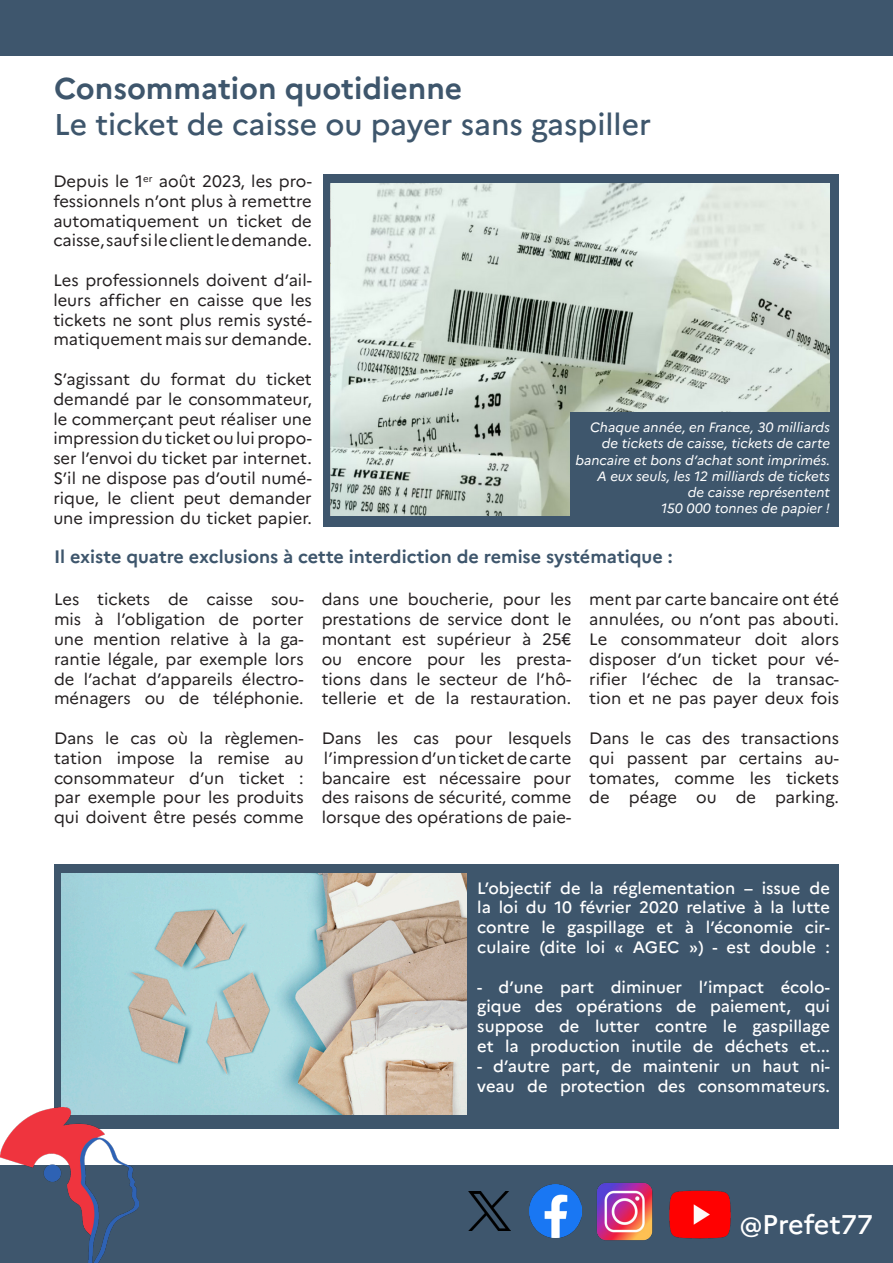
<style>
.page{position:relative;width:893px;height:1263px;background:#fff}
.page>*{position:absolute;margin:0;border:0;box-sizing:border-box;transform-origin:0 0}
.t1{font:500 30px "Marianne";color:#3e566c}
.t2{font:700 30px "Marianne";color:#3e566c}
.t3{font:500 27px "Marianne";letter-spacing:-.005em;color:#fff}
.t4{font:700 18px "Marianne";color:#3e566c}
.t5{font:16.5px/19.8px "Marianne";color:#231f20;text-align:justify}
.t6{font:500 16.5px/19.8px "Marianne";color:#fff;text-align:justify}
.t7{font:italic 13.5px/16.2px "Marianne";color:#fff;text-align:right}
</style>
<div class="page">
<div style="left:0;top:1px;width:893px;height:55px;background:#3e566d"></div>
<div style="left:0;top:1165px;width:893px;height:98px;background:#3e566d"></div>
<img style="left:529px;top:1184px;width:53px;height:54px">
<img style="left:669px;top:1190px;width:62px;height:49px">
<img style="left:597px;top:1183px;width:56px;height:58px">
<div style="left:323px;top:175px;width:516px;height:352px;background:#3e566d"></div>
<img style="left:330px;top:184px;width:499px;height:332px">
<div style="left:54px;top:865px;width:785px;height:264px;background:#3e566c"></div>
<img style="left:62px;top:874px;width:404px;height:240px">
<img style="left:0;top:1108px;width:138px;height:155px">
<div style="left:571px;top:412px;width:268px;height:115px;background:#3e566c"></div>
<img style="left:469px;top:1191px;width:41px;height:39px">
<p class="t2" style="left:54px;top:70px;width:410px">Consommation quotidienne</p>
<p class="t1" style="left:54px;top:106px;width:599px">Le ticket de caisse ou payer sans gaspiller</p>
<p class="t5" style="left:53px;top:171px;width:260px">Depuis le 1<sup>er</sup> août 2023, les pro&shy;fessionnels n’ont plus à remettre automatiquement un ticket de caisse, sauf si le client le demande.</p>
<p class="t5" style="left:53px;top:270px;width:260px">Les professionnels doivent d’ail&shy;leurs afficher en caisse que les tickets ne sont plus remis systé&shy;matiquement mais sur demande.</p>
<p class="t5" style="left:53px;top:369px;width:260px">S’agissant du format du ticket demandé par le consommateur, le commerçant peut réaliser une impression du ticket ou lui propo&shy;ser l’envoi du ticket par internet.</p>
<p class="t5" style="left:53px;top:468px;width:260px">S’il ne dispose pas d’outil numé&shy;rique, le client peut demander une impression du ticket papier.</p>
<p class="t4" style="left:54px;top:545px;width:620px">Il existe quatre exclusions à cette interdiction de remise systématique :</p>
<p class="t7" style="left:576px;top:419px;width:256px">Chaque année, en France, 30 milliards de tickets de caisse, tickets de carte bancaire et bons d’achat sont imprimés.</p>
<p class="t7" style="left:597px;top:468px;width:234px">A eux seuls, les 12 milliards de tickets</p>
<p class="t7" style="left:688px;top:484px;width:144px">de caisse représentent</p>
<p class="t7" style="left:661px;top:500px;width:170px">150 000 tonnes de papier !</p>
<p class="t5" style="left:54px;top:590px;width:252px">Les tickets de caisse sou-</p>
<p class="t5" style="left:54px;top:609px;width:251px">mis à l’obligation de porter une mention relative à la ga&shy;rantie légale, par exemple lors de l’achat d’appareils électro&shy;ménagers ou de téléphonie.</p>
<p class="t5" style="left:54px;top:728px;width:251px">Dans le cas où la règlemen&shy;tation impose la remise au consommateur d’un ticket : par exemple pour les produits qui doivent être pesés comme</p>
<p class="t5" style="left:322px;top:590px;width:251px">dans une boucherie, pour les prestations de service dont le montant est supérieur à 25€ ou encore pour les presta&shy;tions dans le secteur de l’hô&shy;tellerie et de la restauration.</p>
<p class="t5" style="left:322px;top:728px;width:251px">Dans les cas pour lesquels</p>
<p class="t5" style="left:322px;top:748px;width:251px">l’impression d’un ticket de carte bancaire est nécessaire pour des raisons de sécurité, comme lorsque des opérations de paie-</p>
<p class="t5" style="left:589px;top:590px;width:251px">ment par carte bancaire ont été annulées, ou n’ont pas abouti.</p>
<p class="t5" style="left:589px;top:629px;width:251px">Le consommateur doit alors disposer d’un ticket pour vé&shy;rifier l’échec de la transac&shy;tion et ne pas payer deux fois</p>
<p class="t5" style="left:589px;top:728px;width:251px">Dans le cas des transactions qui passent par certains au&shy;tomates, comme les tickets de péage ou de parking.</p>
<p class="t6" style="left:477px;top:878px;width:354px">L’objectif de la réglementation – issue de la loi du 10 février 2020 relative à la lutte contre le gaspillage et à l’économie cir&shy;culaire (dite loi « AGEC ») - est double :</p>
<p class="t6" style="left:477px;top:977px;width:354px">- d’une part diminuer l’impact écolo&shy;gique des opérations de paiement, qui suppose de lutter contre le gaspillage et la production inutile de déchets et...</p>
<p class="t6" style="left:477px;top:1056px;width:354px">- d’autre part, de maintenir un haut ni&shy;veau de protection des consommateurs.</p>
<p class="t3" style="left:740px;top:1208px;width:135px">@Prefet77</p>
</div>
